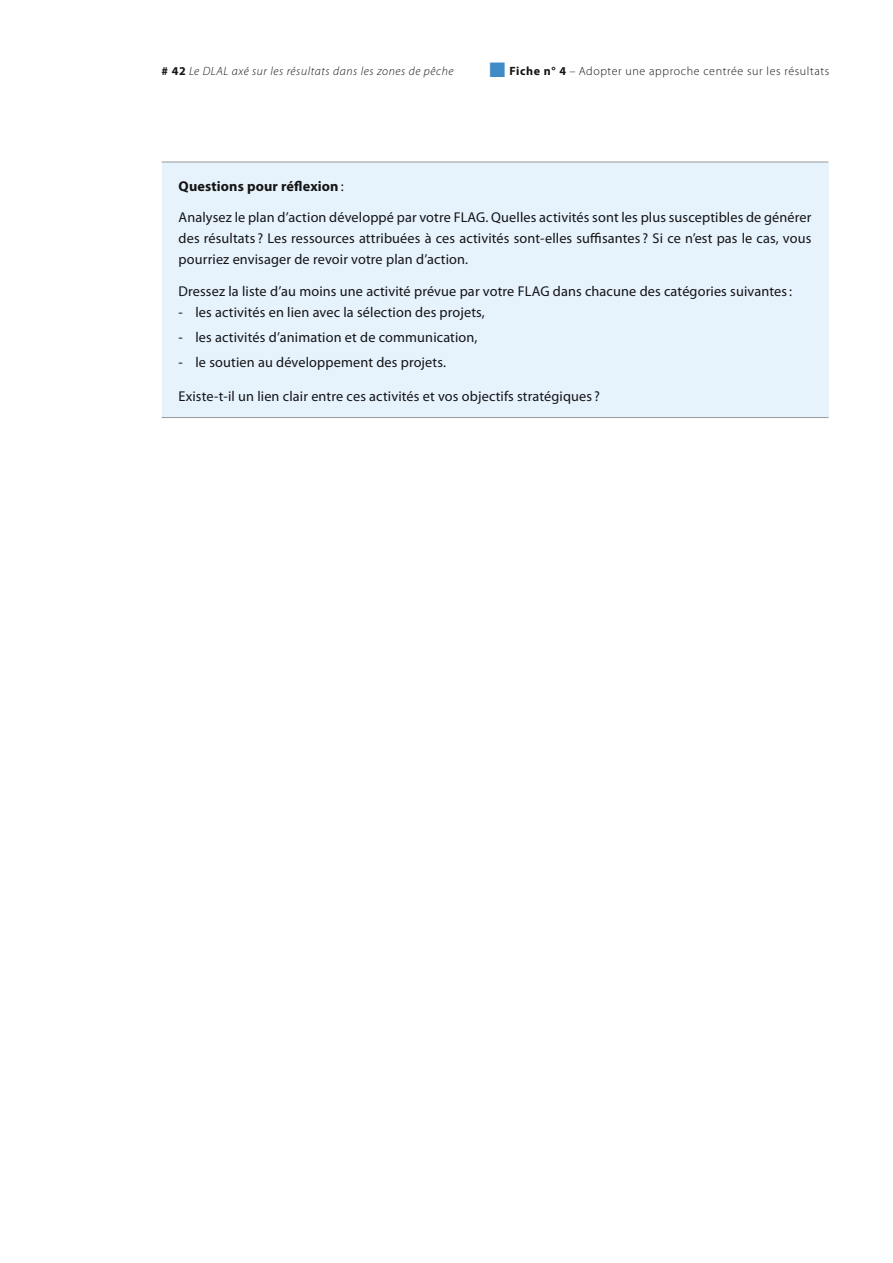
<style>
.page{position:relative;width:893px;height:1263px;background:#fff}
.page>*{position:absolute;margin:0;border:0;box-sizing:border-box;transform-origin:0 0}
.t1{font:14.25px/21px "Myriad Pro";letter-spacing:.01em;color:#141415;text-align:justify}
.t2{font:700 14.25px "Myriad Pro";letter-spacing:.01em;color:#141415}
.t3{font:300 12px "Myriad Pro";letter-spacing:.05em;color:#141415}
.t4{font:italic 300 12px "Myriad Pro";letter-spacing:.05em;color:#141415}
.s1{font-weight:700;font-style:normal}
.s2{color:#408ac5}
.s3{font-weight:700}
.s4{font-style:italic}
.s5{font-weight:400}
</style>
<div class="page">
<div style="left:162px;top:162px;width:666px;height:256px;background:#e6f2fc"></div>
<hr style="left:162px;top:162px;width:666px;height:1px;background:#989999">
<hr style="left:162px;top:417px;width:666px;height:1px;background:#989999">
<p class="t4" style="left:162px;top:65px;width:294px"><span class="s1"># 42</span> Le DLAL axé sur les résultats dans les zones de pêche</p>
<p class="t3" style="left:490px;top:64px;width:341px"><span class="s2">■</span> <span class="s3">Fiche n° 4</span> <span class="s4">–</span> Adopter une approche centrée sur les résultats</p>
<p class="t2" style="left:179px;top:176px;width:167px">Questions pour réflexion<span class="s5">:</span></p>
<p class="t1" style="left:179px;top:207px;width:634px">Analysez le plan d’action développé par votre FLAG. Quelles activités sont les plus susceptibles de générer des résultats ? Les ressources attribuées à ces activités sont-elles suffisantes ? Si ce n’est pas le cas, vous pourriez envisager de revoir votre plan d’action.</p>
<p class="t1" style="left:179px;top:280px;width:615px">Dressez la liste d’au moins une activité prévue par votre FLAG dans chacune des catégories suivantes:</p>
<p class="t1" style="left:179px;top:301px;width:308px">- les activités en lien avec la sélection des projets,</p>
<p class="t1" style="left:179px;top:326px;width:300px">- les activités d’animation et de communication,</p>
<p class="t1" style="left:179px;top:352px;width:269px">- le soutien au développement des projets.</p>
<p class="t1" style="left:179px;top:385px;width:423px">Existe-t-il un lien clair entre ces activités et vos objectifs stratégiques ?</p>
</div>
